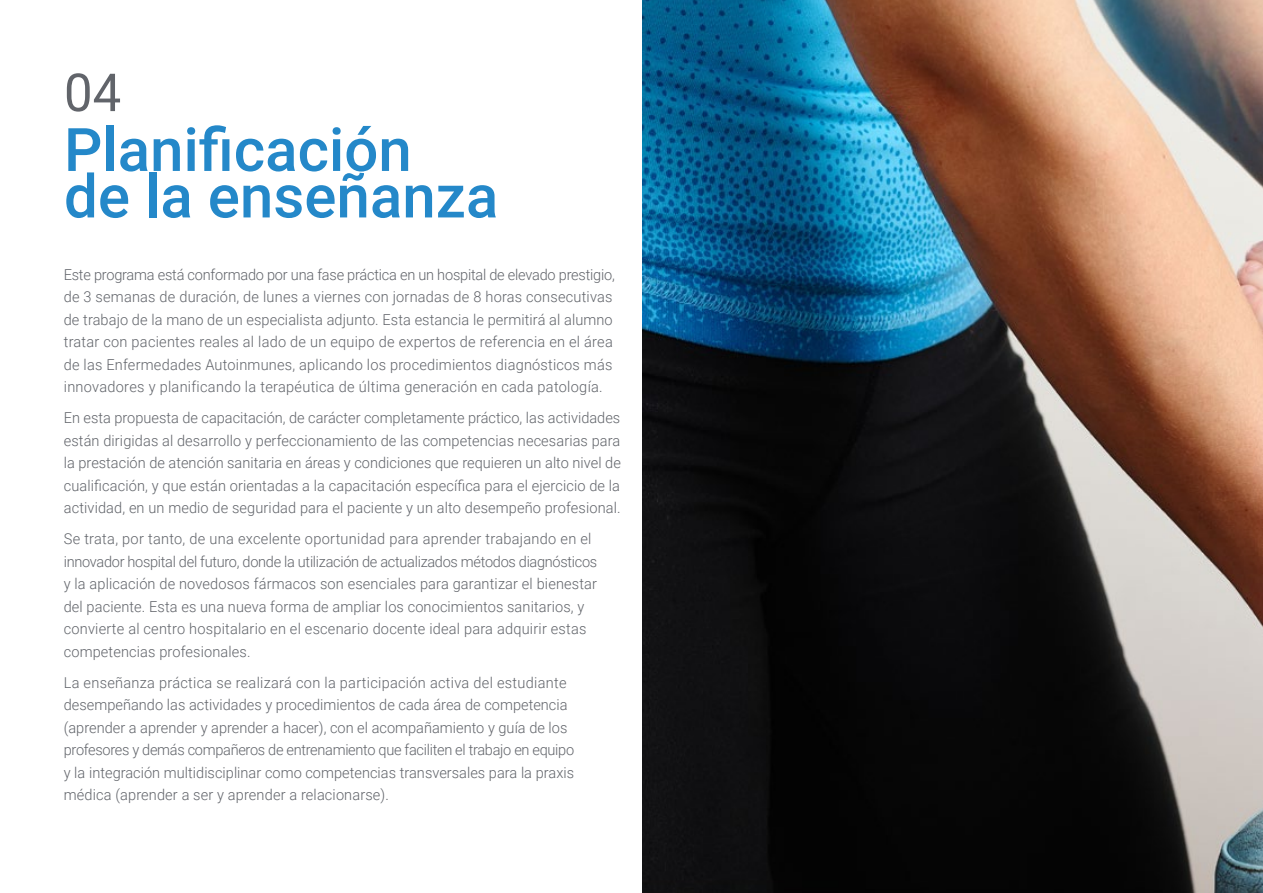
<style>
.page{position:relative;width:1263px;height:893px;background:#fff}
.page>*{position:absolute;margin:0;border:0;box-sizing:border-box;transform-origin:0 0}
.t1{font:500 60px/46.5px "Roboto";color:#2488c9}
.t2{font:52.5px "Roboto";color:#61646a}
.t3{font:300 15px/22.5px "Roboto";letter-spacing:.01em;color:#61646a}
</style>
<div class="page">
<img style="left:642px;top:0;width:621px;height:893px">
<h2 class="t2" style="left:64px;top:56px;width:59px">04</h2>
<h1 class="t1" style="left:64px;top:124px;width:436px">Planificación<br>de la enseñanza</h1>
<p class="t3" style="left:64px;top:262px;width:552px">Este programa está conformado por una fase práctica en un hospital de elevado prestigio, de 3 semanas de duración, de lunes a viernes con jornadas de 8 horas consecutivas de trabajo de la mano de un especialista adjunto. Esta estancia le permitirá al alumno tratar con pacientes reales al lado de un equipo de expertos de referencia en el área de las Enfermedades Autoinmunes, aplicando los procedimientos diagnósticos más innovadores y planificando la terapéutica de última generación en cada patología.</p>
<p class="t3" style="left:64px;top:406px;width:559px;text-align:justify">En esta propuesta de capacitación, de carácter completamente práctico, las actividades están dirigidas al desarrollo y perfeccionamiento de las competencias necesarias para la prestación de atención sanitaria en áreas y condiciones que requieren un alto nivel de cualificación, y que están orientadas a la capacitación específica para el ejercicio de la actividad, en un medio de seguridad para el paciente y un alto desempeño profesional.</p>
<p class="t3" style="left:64px;top:527px;width:535px">Se trata, por tanto, de una excelente oportunidad para aprender trabajando en el innovador hospital del futuro, donde la utilización de actualizados métodos diagnósticos y la aplicación de novedosos fármacos son esenciales para garantizar el bienestar del paciente. Esta es una nueva forma de ampliar los conocimientos sanitarios, y convierte al centro hospitalario en el escenario docente ideal para adquirir estas competencias profesionales.</p>
<p class="t3" style="left:64px;top:670px;width:512px">La enseñanza práctica se realizará con la participación activa del estudiante desempeñando las actividades y procedimientos de cada área de competencia (aprender a aprender y aprender a hacer), con el acompañamiento y guía de los profesores y demás compañeros de entrenamiento que faciliten el trabajo en equipo y la integración multidisciplinar como competencias transversales para la praxis médica (aprender a ser y aprender a relacionarse).</p>
</div>
